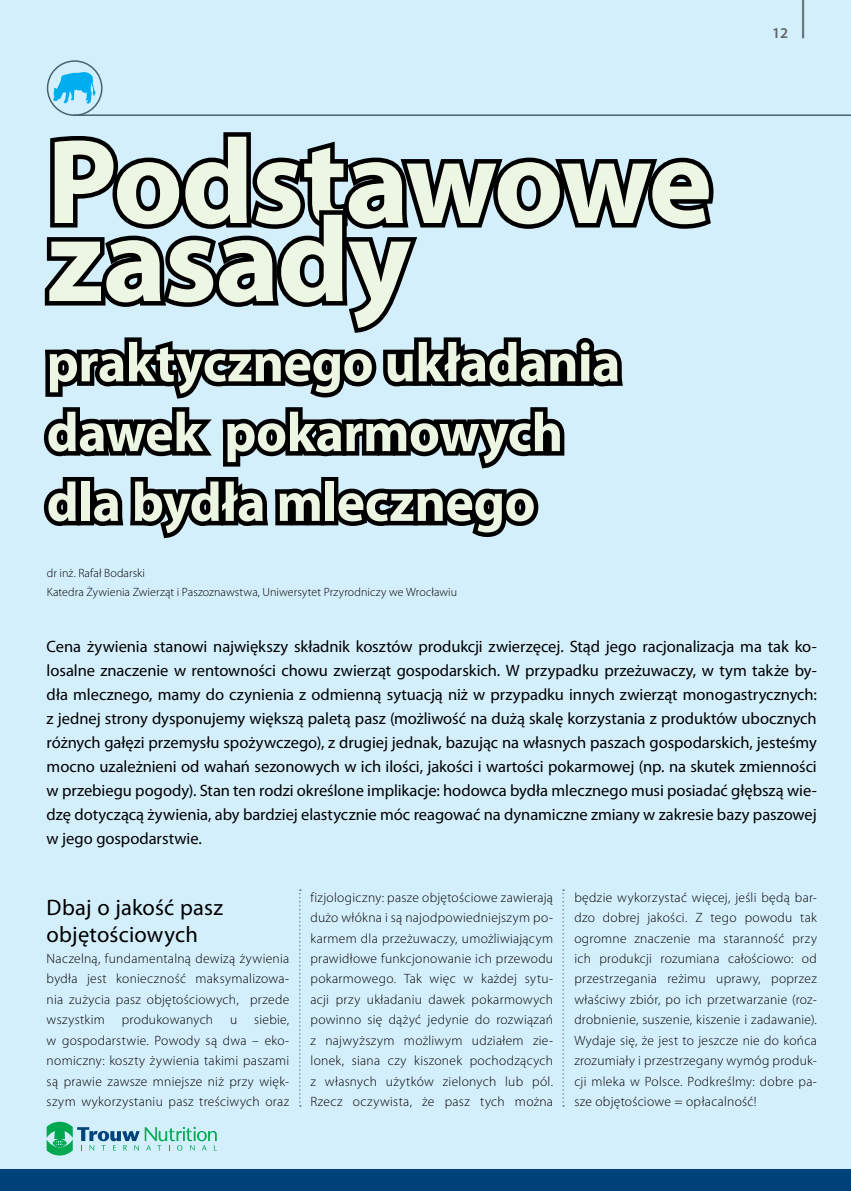
<style>
.page{position:relative;width:851px;height:1191px;background:#fff}
.page>*{position:absolute;margin:0;border:0;box-sizing:border-box;transform-origin:0 0}
.t1{font:700 121.5px "Myriad Pro";letter-spacing:-.02em;color:#edf5e3}
.t2{font:700 55.5px/69.8px "Myriad Pro";letter-spacing:-.01em;color:#edf5e3}
.t3{font:22.5px/27px "Myriad Pro";letter-spacing:.01em;color:#000}
.t4{font:16.5px/24px "Myriad Pro";letter-spacing:-.005em;color:#000;text-align:justify}
.t5{font:600 15px "Myriad Pro";color:#636466}
.t6{font:300 13.5px/20.4px "Myriad Pro";letter-spacing:.02em;color:#000;text-align:justify}
.t7{font:300 12px/19.5px "Myriad Pro";letter-spacing:.005em;color:#000}
</style>
<div class="page">
<div style="left:0;top:0;width:850px;height:1191px;background:#d4effc"></div>
<svg style="left:850px;top:1169px;width:1px;height:22px"></svg>
<hr style="left:801px;top:0;width:3px;height:38px;background:#000">
<hr style="left:73px;top:114px;width:777px;height:2px;background:#48626f">
<div style="left:47px;top:60px;width:55px;height:56px;border:2px solid #48626f;border-radius:50%"></div>
<svg style="left:53px;top:72px;width:43px;height:32px"></svg>
<div style="left:0;top:1169px;width:850px;height:22px;background:#00427a"></div>
<svg style="left:47px;top:1121px;width:170px;height:34px"></svg>
<svg style="left:43px;top:132px;width:671px;height:407px"></svg>
<svg style="left:299px;top:889px;width:2px;height:217px"></svg>
<svg style="left:562px;top:889px;width:2px;height:217px"></svg>
<h1 class="t1" style="left:47px;top:103px;width:667px">Podstawowe</h1>
<h1 class="t1" style="left:47px;top:181px;width:366px">zasady</h1>
<h2 class="t2" style="left:47px;top:326px;width:575px">praktycznego układania dawek pokarmowych dla bydła mlecznego</h2>
<p class="t7" style="left:47px;top:563px;width:412px">dr inż. Rafał Bodarski<br>Katedra Żywienia Zwierząt i Paszoznawstwa, Uniwersytet Przyrodniczy we Wrocławiu</p>
<p class="t5" style="left:772px;top:23px;width:18px">12</p>
<p class="t4" style="left:47px;top:634px;width:772px">Cena żywienia stanowi największy składnik kosztów produkcji zwierzęcej. Stąd jego racjonalizacja ma tak ko&shy;losalne znaczenie w rentowności chowu zwierząt gospodarskich. W przypadku przeżuwaczy, w tym także by&shy;dła mlecznego, mamy do czynienia z odmienną sytuacją niż w przypadku innych zwierząt monogastrycznych: z jednej strony dysponujemy większą paletą pasz (możliwość na dużą skalę korzystania z produktów ubocznych różnych gałęzi przemysłu spożywczego), z drugiej jednak, bazując na własnych paszach gospodarskich, jesteśmy mocno uzależnieni od wahań sezonowych w ich ilości, jakości i wartości pokarmowej (np. na skutek zmienności w przebiegu pogody). Stan ten rodzi określone implikacje: hodowca bydła mlecznego musi posiadać głębszą wie&shy;dzę dotyczącą żywienia, aby bardziej elastycznie móc reagować na dynamiczne zmiany w zakresie bazy paszowej w jego gospodarstwie.</p>
<h3 class="t3" style="left:47px;top:893px;width:178px">Dbaj o jakość pasz objętościowych</h3>
<p class="t6" style="left:47px;top:948px;width:244px">Naczelną, fundamentalną dewizą żywienia bydła jest konieczność maksymalizowa&shy;nia zużycia pasz objętościowych, przede wszystkim</p>
<p class="t6" style="left:47px;top:1009px;width:244px;text-indent:207px">siebie, w gospodarstwie. Powody są dwa – eko&shy;nomiczny: koszty żywienia takimi paszami są prawie zawsze mniejsze niż przy więk&shy;szym wykorzystaniu pasz treściwych oraz</p>
<p class="t6" style="left:122px;top:1009px;width:93px">produkowanych</p>
<p class="t6" style="left:230px;top:1009px;width:9px">u</p>
<p class="t6" style="left:310px;top:887px;width:244px">fizjologiczny: pasze objętościowe zawierają dużo włókna i są najodpowiedniejszym po&shy;karmem dla przeżuwaczy, umożliwiającym prawidłowe funkcjonowanie ich przewodu pokarmowego. Tak więc w każdej sytu&shy;acji przy układaniu dawek pokarmowych powinno się dążyć jedynie do rozwiązań z najwyższym możliwym udziałem zie&shy;lonek, siana czy kiszonek pochodzących z własnych użytków zielonych lub pól.<br>Rzecz oczywista, że pasz tych można</p>
<p class="t6" style="left:574px;top:887px;width:244px">będzie wykorzystać więcej, jeśli będą bar&shy;dzo dobrej jakości. Z tego powodu tak ogromne znaczenie ma staranność przy ich produkcji rozumiana całościowo: od przestrzegania reżimu uprawy, poprzez właściwy zbiór, po ich przetwarzanie (roz&shy;drobnienie, suszenie, kiszenie i zadawanie).<br>Wydaje się, że jest to jeszcze nie do końca zrozumiały i przestrzegany wymóg produk&shy;cji mleka w Polsce. Podkreślmy: dobre pa&shy;sze objętościowe = opłacalność!</p>
</div>
